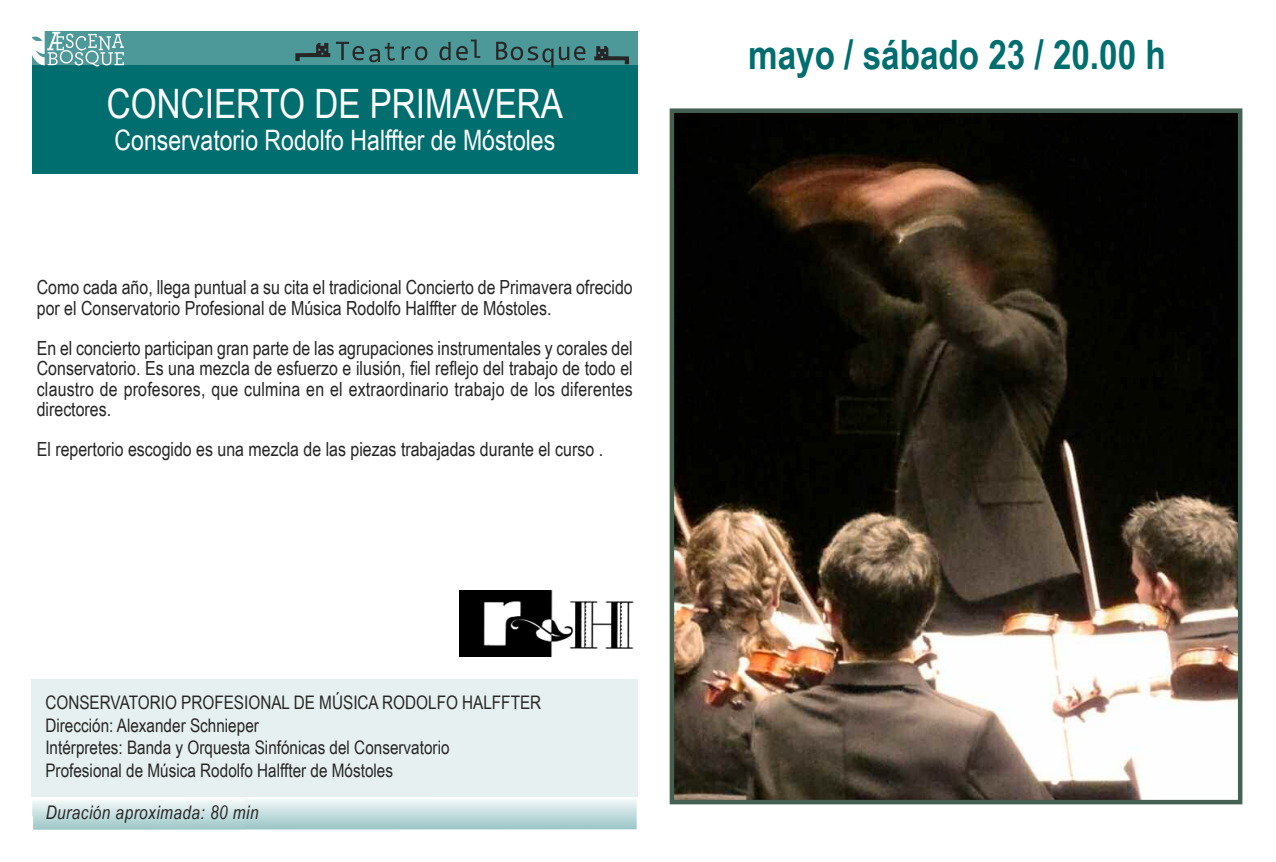
<style>
.page{position:relative;width:1276px;height:862px;background:#fff}
.page>*{position:absolute;margin:0;border:0;box-sizing:border-box;transform-origin:0 0}
.t1{font:40.5px "Arial Narrow";color:#fff}
.t2{font:700 40.5px "Arial Narrow";color:#006d6e}
.t3{font:28.12px "Arial Narrow";color:#fff}
.t4{font:19.35px/20.2px "Arial Narrow";color:#272627}
.t5{font:18.68px/22.5px "Arial Narrow";color:#272627}
.t6{font:italic 18.68px "Arial Narrow";letter-spacing:.025em;color:#272627}
</style>
<div class="page">
<div style="left:32px;top:32px;width:605px;height:142px;background:#006d6e"></div>
<div style="left:32px;top:32px;width:605px;height:33px;background:#4d999a"></div>
<img style="left:674px;top:113px;width:563px;height:685px">
<div style="left:669px;top:108px;width:573px;height:695px;border:4px solid #456153"></div>
<svg style="left:295px;top:40px;width:334px;height:27px"></svg>
<svg style="left:32px;top:31px;width:92px;height:35px"></svg>
<div style="left:32px;top:679px;width:606px;height:117px;background:#e6f0f0"></div>
<img style="left:459px;top:590px;width:175px;height:66px">
<h1 class="t1" style="left:107px;top:80px;width:457px">CONCIERTO DE PRIMAVERA</h1>
<h2 class="t3" style="left:115px;top:123px;width:442px">Conservatorio Rodolfo Halffter de Móstoles</h2>
<p class="t4" style="left:37px;top:277px;width:597px">Como cada año, llega puntual a su cita el tradicional Concierto de Primavera ofrecido por el Conservatorio Profesional de Música Rodolfo Halffter de Móstoles.</p>
<p class="t4" style="left:37px;top:338px;width:597px;text-align:justify">En el concierto participan gran parte de las agrupaciones instrumentales y corales del Conservatorio. Es una mezcla de esfuerzo e ilusión, fiel reflejo del trabajo de todo el claustro de profesores, que culmina en el extraordinario trabajo de los diferentes directores.</p>
<p class="t4" style="left:37px;top:439px;width:568px">El repertorio escogido es una mezcla de las piezas trabajadas durante el curso .</p>
<p class="t5" style="left:45px;top:691px;width:497px">CONSERVATORIO PROFESIONAL DE MÚSICA RODOLFO HALFFTER Dirección: Alexander Schnieper<br>Intérpretes: Banda y Orquesta Sinfónicas del Conservatorio<br>Profesional de Música Rodolfo Halffter de Móstoles</p>
<p class="t6" style="left:46px;top:801px;width:214px">Duración aproximada: 80 min</p>
<h1 class="t2" style="left:748px;top:31px;width:419px">mayo / sábado 23 / 20.00 h</h1>
</div>
